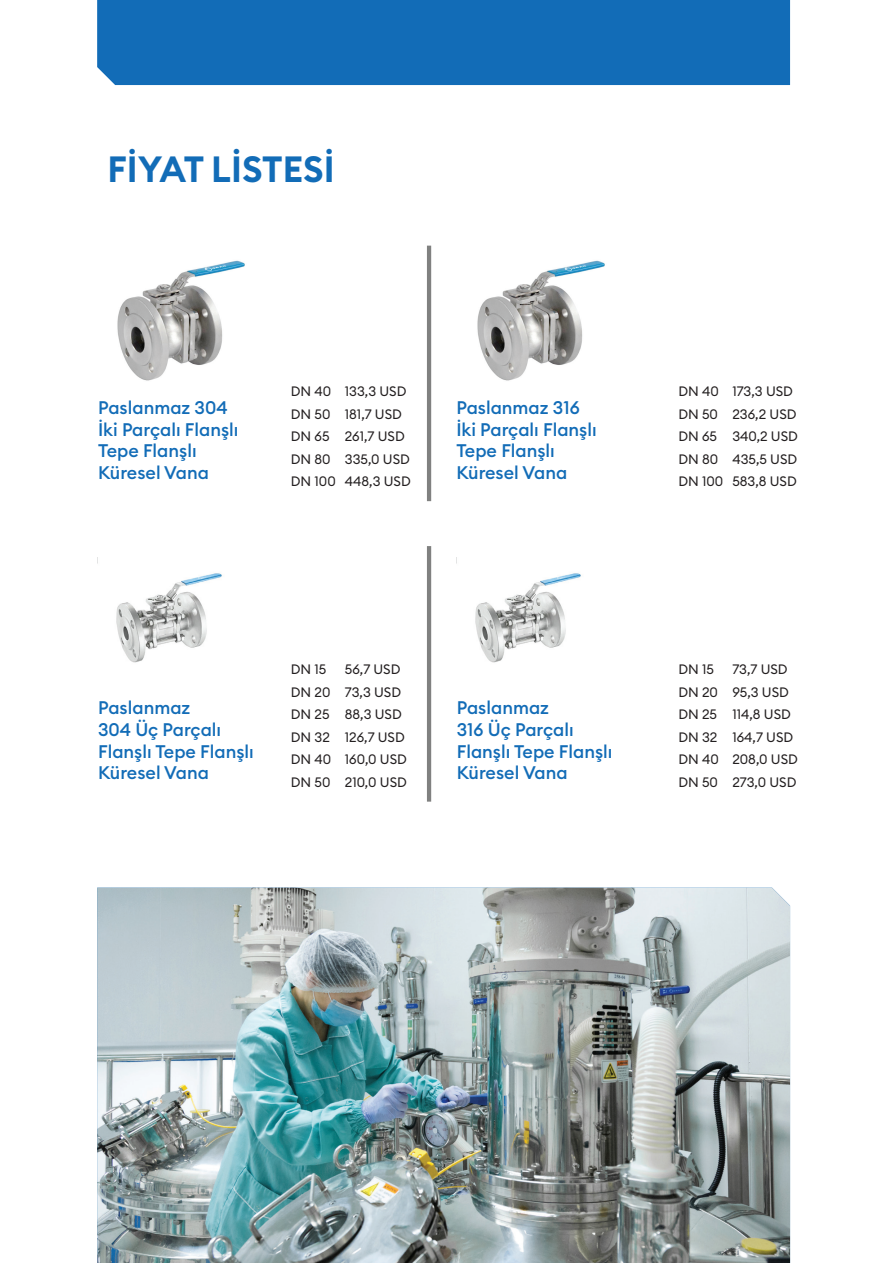
<style>
.page{position:relative;width:893px;height:1263px;background:#fff}
.page>*{position:absolute;margin:0;border:0;box-sizing:border-box;transform-origin:0 0}
.t1{font:600 36px "Euclid Circular B";color:#126cb7}
.t2{font:500 18px/21.6px "Euclid Circular B";color:#126cb7}
.t3{font:13.5px/22.5px "Euclid Circular B";color:#231f20}
</style>
<div class="page">
<div style="left:97px;top:0;width:693px;height:85px;background:#126cb7"></div>
<hr style="left:427px;top:246px;width:4px;height:255px;background:#808180">
<hr style="left:427px;top:546px;width:4px;height:256px;background:#808180">
<img style="left:97px;top:888px;width:693px;height:375px">
<img style="left:117px;top:260px;width:128px;height:121px">
<img style="left:477px;top:260px;width:128px;height:121px">
<img style="left:97px;top:558px;width:125px;height:105px">
<img style="left:475px;top:573px;width:106px;height:90px">
<h1 class="t1" style="left:107px;top:146px;width:229px">FİYAT LİSTESİ</h1>
<p class="t3" style="left:291px;top:380px;width:121px">DN 40 133,3 USD<br>DN 50 181,7 USD<br>DN 65 261,7 USD<br>DN 80 335,0 USD<br>DN 100 448,3 USD</p>
<p class="t3" style="left:678px;top:380px;width:121px">DN 40 173,3 USD<br>DN 50 236,2 USD<br>DN 65 340,2 USD<br>DN 80 435,5 USD<br>DN 100 583,8 USD</p>
<h2 class="t2" style="left:98px;top:397px;width:142px">Paslanmaz 304<br>İki Parçalı Flanşlı<br>Tepe Flanşlı<br>Küresel Vana</h2>
<h2 class="t2" style="left:456px;top:397px;width:142px">Paslanmaz 316<br>İki Parçalı Flanşlı<br>Tepe Flanşlı<br>Küresel Vana</h2>
<h2 class="t2" style="left:98px;top:697px;width:157px">Paslanmaz<br>304 Üç Parçalı<br>Flanşlı Tepe Flanşlı<br>Küresel Vana</h2>
<p class="t3" style="left:291px;top:658px;width:118px;text-indent:54px">56,7 USD<br>DN 20 73,3 USD<br>DN 25 88,3 USD<br>DN 32 126,7 USD<br>DN 40 160,0 USD<br>DN 50 210,0 USD</p>
<p class="t3" style="left:678px;top:658px;width:37px">DN 15</p>
<p class="t3" style="left:678px;top:658px;width:121px;text-indent:54px">73,7 USD<br>DN 20 95,3 USD<br>DN 25 114,8 USD<br>DN 32 164,7 USD<br>DN 40 208,0 USD<br>DN 50 273,0 USD</p>
<p class="t3" style="left:291px;top:658px;width:37px">DN 15</p>
<h2 class="t2" style="left:457px;top:697px;width:157px">Paslanmaz<br>316 Üç Parçalı<br>Flanşlı Tepe Flanşlı<br>Küresel Vana</h2>
</div>
